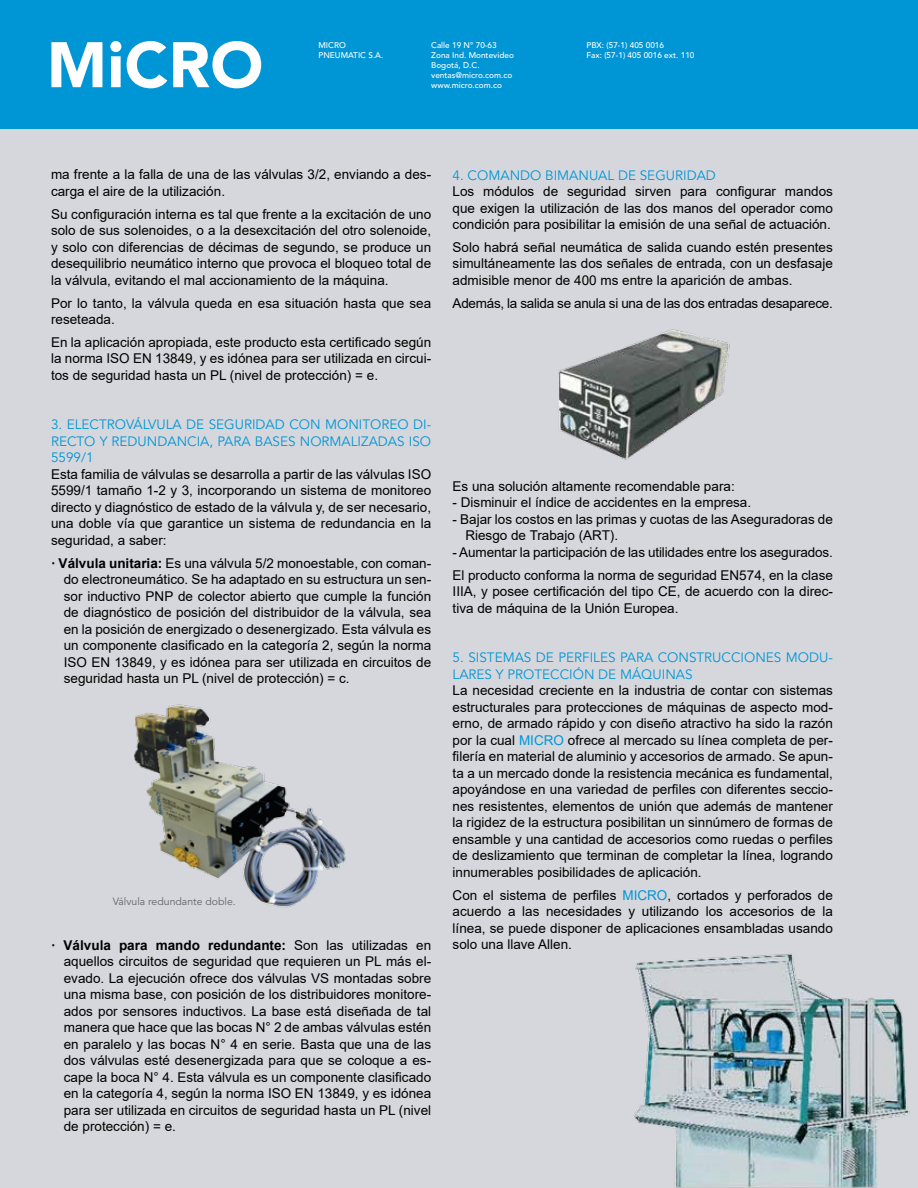
<style>
.page{position:relative;width:918px;height:1188px;background:#fff}
.page>*{position:absolute;margin:0;border:0;box-sizing:border-box;transform-origin:0 0}
.t1{font:900 63.6px "Avenir";letter-spacing:.005em;color:#fff}
.t2{font:13.5px/16.5px "Arial";color:#000;text-align:justify}
.t3{font:13.5px/16.5px "Avenir LT Std";color:#0096d6;text-align:justify}
.t4{font:13.5px "Arial";letter-spacing:-.02em;color:#000}
.t5{font:10.5px "Avenir LT Std";color:#646569}
.t6{font:500 8.25px/9.9px "Avenir LT Std";color:#fff}
.s1{font-weight:700}
.s2{color:#0096d6}
</style>
<div class="page">
<div style="left:0;top:128px;width:918px;height:1060px;background:#d6d7dc"></div>
<div style="left:0;top:0;width:918px;height:128px;background:#0096d6"></div>
<img style="left:133px;top:704px;width:213px;height:204px">
<img style="left:558px;top:329px;width:172px;height:131px">
<img style="left:634px;top:954px;width:276px;height:234px">
<h1 class="t1" style="left:47px;top:27px;width:218px">MiCRO</h1>
<p class="t6" style="left:318px;top:41px;width:66px">MICRO<br>PNEUMATIC S.A.</p>
<p class="t6" style="left:431px;top:41px;width:84px">Calle 19 N° 70-63<br>Zona Ind. Montevideo<br>Bogotá, D.C. ventas@micro.com.co www.micro.com.co</p>
<p class="t6" style="left:586px;top:41px;width:110px">PBX: (57-1) 405 0016<br>Fax: (57-1) 405 0016 ext. 110</p>
<p class="t2" style="left:51px;top:166px;width:382px">ma frente a la falla de una de las válvulas 3/2, enviando a des&shy;carga el aire de la utilización.</p>
<p class="t2" style="left:51px;top:206px;width:382px">Su configuración interna es tal que frente a la excitación de uno solo de sus solenoides, o a la desexcitación del otro solenoide, y solo con diferencias de décimas de segundo, se produce un desequilibrio neumático interno que provoca el bloqueo total de la válvula, evitando el mal accionamiento de la máquina.</p>
<p class="t2" style="left:51px;top:294px;width:382px">Por lo tanto, la válvula queda en esa situación hasta que sea reseteada.</p>
<p class="t2" style="left:51px;top:334px;width:382px">En la aplicación apropiada, este producto esta certificado según la norma ISO EN 13849, y es idónea para ser utilizada en circui&shy;tos de seguridad hasta un PL (nivel de protección) = e.</p>
<p class="t3" style="left:51px;top:417px;width:382px">3. ELECTROVÁLVULA DE SEGURIDAD CON MONITOREO DI-RECTO Y REDUNDANCIA, PARA BASES NORMALIZADAS ISO 5599/1</p>
<p class="t2" style="left:51px;top:466px;width:382px">Esta familia de válvulas se desarrolla a partir de las válvulas ISO 5599/1 tamaño 1-2 y 3, incorporando un sistema de monitoreo directo y diagnóstico de estado de la válvula y, de ser necesario, una doble vía que garantice un sistema de redundancia en la seguridad, a saber:</p>
<p class="t2" style="left:64px;top:555px;width:369px;text-indent:-13px"><span class="s1">· Válvula unitaria:</span> Es una válvula 5/2 monoestable, con coman&shy;do electroneumático. Se ha adaptado en su estructura un sen&shy;sor inductivo PNP de colector abierto que cumple la función de diagnóstico de posición del distribuidor de la válvula, sea en la posición de energizado o desenergizado. Esta válvula es un componente clasificado en la categoría 2, según la norma ISO EN 13849, y es idónea para ser utilizada en circuitos de seguridad hasta un PL (nivel de protección) = c.</p>
<p class="t5" style="left:113px;top:896px;width:125px">Válvula redundante doble.</p>
<p class="t2" style="left:64px;top:937px;width:369px;text-indent:-13px"><span class="s1">· Válvula para mando redundante:</span> Son las utilizadas en aquellos circuitos de seguridad que requieren un PL más el&shy;evado. La ejecución ofrece dos válvulas VS montadas sobre una misma base, con posición de los distribuidores monitore&shy;ados por sensores inductivos. La base está diseñada de tal manera que hace que las bocas N° 2 de ambas válvulas estén en paralelo y las bocas N° 4 en serie. Basta que una de las dos válvulas esté desenergizada para que se coloque a es&shy;cape la boca N° 4. Esta válvula es un componente clasificado en la categoría 4, según la norma ISO EN 13849, y es idónea para ser utilizada en circuitos de seguridad hasta un PL (nivel de protección) = e.</p>
<p class="t3" style="left:453px;top:167px;width:265px">4. COMANDO BIMANUAL DE SEGURIDAD</p>
<p class="t2" style="left:453px;top:183px;width:382px">Los módulos de seguridad sirven para configurar mandos que exigen la utilización de las dos manos del operador como condición para posibilitar la emisión de una señal de actuación.</p>
<p class="t2" style="left:453px;top:239px;width:382px">Solo habrá señal neumática de salida cuando estén presentes simultáneamente las dos señales de entrada, con un desfasaje admisible menor de 400 ms entre la aparición de ambas.</p>
<p class="t4" style="left:453px;top:294px;width:382px">Además, la salida se anula si una de las dos entradas desaparece.</p>
<p class="t2" style="left:453px;top:478px;width:284px">Es una solución altamente recomendable para:</p>
<p class="t2" style="left:453px;top:494px;width:300px">- Disminuir el índice de accidentes en la empresa.</p>
<p class="t2" style="left:465px;top:511px;width:369px;text-indent:-13px">- Bajar los costos en las primas y cuotas de las Aseguradoras de<br>Riesgo de Trabajo (ART).</p>
<p class="t2" style="left:453px;top:541px;width:382px;line-height:23px">- Aumentar la participación de las utilidades entre los asegurados.<br>El producto conforma la norma de seguridad EN574, en la clase</p>
<p class="t2" style="left:453px;top:583px;width:382px">IIIA, y posee certificación del tipo CE, de acuerdo con la direc&shy;tiva de máquina de la Unión Europea.</p>
<p class="t3" style="left:453px;top:650px;width:382px">5. SISTEMAS DE PERFILES PARA CONSTRUCCIONES MODU-<br>LARES Y PROTECCIÓN DE MÁQUINAS</p>
<p class="t2" style="left:453px;top:682px;width:382px">La necesidad creciente en la industria de contar con sistemas estructurales para protecciones de máquinas de aspecto mod&shy;erno, de armado rápido y con diseño atractivo ha sido la razón por la cual <span class="s2">MICRO</span> ofrece al mercado su línea completa de per&shy;filería en material de aluminio y accesorios de armado. Se apun&shy;ta a un mercado donde la resistencia mecánica es fundamental, apoyándose en una variedad de perfiles con diferentes seccio&shy;nes resistentes, elementos de unión que además de mantener la rigidez de la estructura posibilitan un sinnúmero de formas de ensamble y una cantidad de accesorios como ruedas o perfiles de deslizamiento que terminan de completar la línea, logrando innumerables posibilidades de aplicación.</p>
<p class="t2" style="left:453px;top:886px;width:382px">Con el sistema de perfiles <span class="s2">MICRO</span>, cortados y perforados de acuerdo a las necesidades y utilizando los accesorios de la línea, se puede disponer de aplicaciones ensambladas usando solo una llave Allen.</p>
</div>
